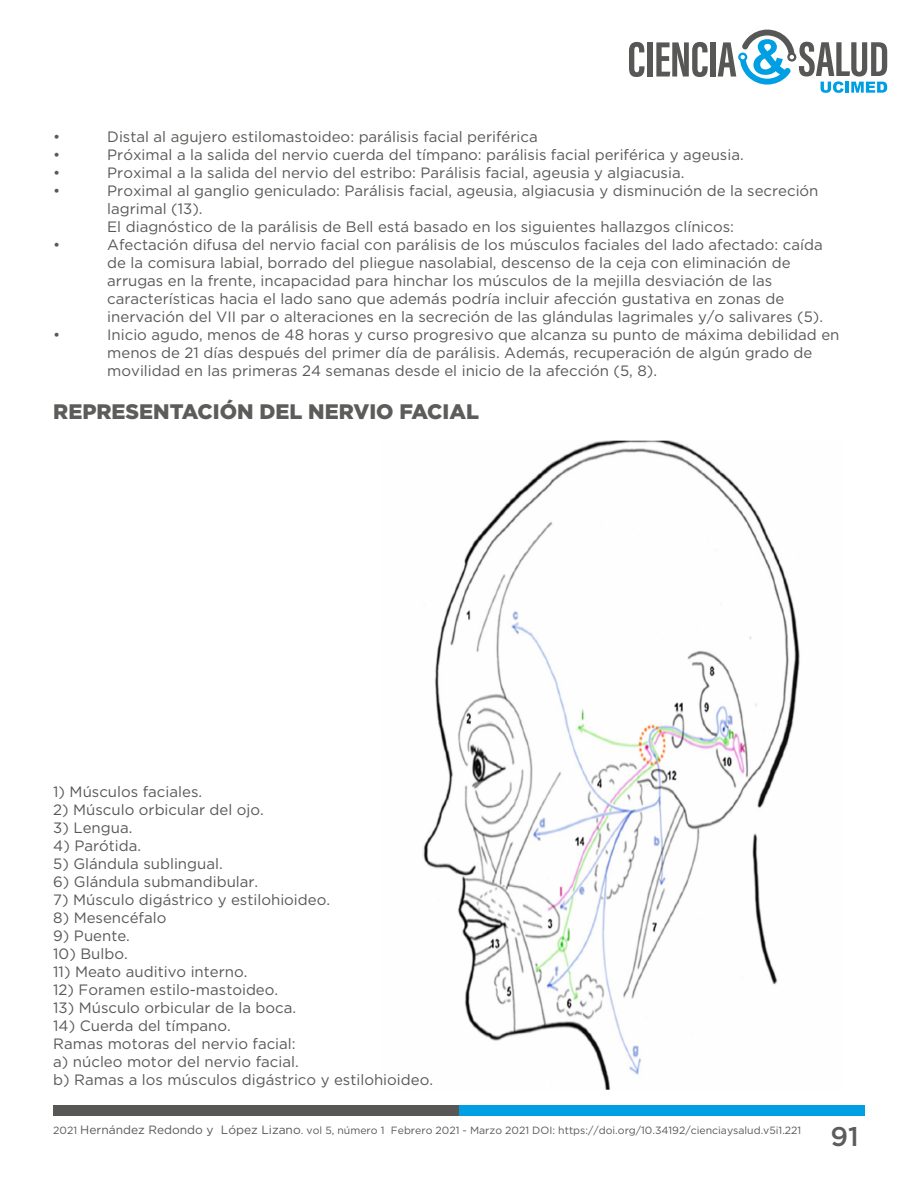
<style>
.page{position:relative;width:918px;height:1188px;background:#fff}
.page>*{position:absolute;margin:0;border:0;box-sizing:border-box;transform-origin:0 0}
.t1{font:500 27px "Gotham";color:#5c5c5b}
.t2{font:900 21px "Gotham";color:#5c5c5b}
.t3{font:15px/18px "Gotham";color:#585856}
.t4{font:10.5px "Gotham";color:#585856}
.s1{font-size:12px}
</style>
<div class="page">
<svg style="left:629px;top:42px;width:15px;height:35px"></svg>
<div style="left:647px;top:42px;width:5px;height:35px;background:#575756"></div>
<svg style="left:656px;top:42px;width:52px;height:35px"></svg>
<div style="left:710px;top:42px;width:5px;height:35px;background:#575756"></div>
<svg style="left:718px;top:30px;width:169px;height:63px"></svg>
<div style="left:53px;top:1105px;width:406px;height:11px;background:#575756"></div>
<div style="left:459px;top:1105px;width:406px;height:11px;background:#009fe3"></div>
<img style="left:422px;top:440px;width:378px;height:650px">
<p class="t3" style="left:53px;top:127px;width:9px">•</p>
<p class="t3" style="left:107px;top:127px;width:432px">Distal al agujero estilomastoideo: parálisis facial periférica</p>
<p class="t3" style="left:53px;top:145px;width:9px">•</p>
<p class="t3" style="left:107px;top:145px;width:638px">Próximal a la salida del nervio cuerda del tímpano: parálisis facial periférica y ageusia.</p>
<p class="t3" style="left:53px;top:163px;width:9px">•</p>
<p class="t3" style="left:107px;top:163px;width:579px">Proximal a la salida del nervio del estribo: Parálisis facial, ageusia y algiacusia.</p>
<p class="t3" style="left:53px;top:181px;width:9px">•</p>
<p class="t3" style="left:107px;top:181px;width:713px">Proximal al ganglio geniculado: Parálisis facial, ageusia, algiacusia y disminución de la secreción lagrimal (13).<br>El diagnóstico de la parálisis de Bell está basado en los siguientes hallazgos clínicos:</p>
<p class="t3" style="left:53px;top:235px;width:9px">•</p>
<p class="t3" style="left:107px;top:235px;width:717px">Afectación difusa del nervio facial con parálisis de los músculos faciales del lado afectado: caída de la comisura labial, borrado del pliegue nasolabial, descenso de la ceja con eliminación de arrugas en la frente, incapacidad para hinchar los músculos de la mejilla desviación de las características hacia el lado sano que además podría incluir afección gustativa en zonas de inervación del VII par o alteraciones en la secreción de las glándulas lagrimales y/o salivares (5).</p>
<p class="t3" style="left:53px;top:325px;width:9px">•</p>
<p class="t3" style="left:107px;top:325px;width:734px">Inicio agudo, menos de 48 horas y curso progresivo que alcanza su punto de máxima debilidad en menos de 21 días después del primer día de parálisis. Además, recuperación de algún grado de movilidad en las primeras 24 semanas desde el inicio de la afección (5, 8).</p>
<h2 class="t2" style="left:53px;top:399px;width:427px">REPRESENTACIÓN DEL NERVIO FACIAL</h2>
<p class="t3" style="left:53px;top:782px;width:150px">1) Músculos faciales.</p>
<p class="t3" style="left:53px;top:800px;width:212px">2) Músculo orbicular del ojo.</p>
<p class="t3" style="left:53px;top:818px;width:81px">3) Lengua.</p>
<p class="t3" style="left:53px;top:836px;width:89px">4) Parótida.</p>
<p class="t3" style="left:53px;top:854px;width:171px">5) Glándula sublingual.</p>
<p class="t3" style="left:53px;top:872px;width:207px">6) Glándula submandibular.</p>
<p class="t3" style="left:53px;top:890px;width:278px">7) Músculo digástrico y estilohioideo.</p>
<p class="t3" style="left:53px;top:908px;width:115px">8) Mesencéfalo</p>
<p class="t3" style="left:53px;top:926px;width:78px">9) Puente.</p>
<p class="t3" style="left:53px;top:944px;width:76px">10) Bulbo.</p>
<p class="t3" style="left:53px;top:962px;width:196px">11) Meato auditivo interno.</p>
<p class="t3" style="left:53px;top:980px;width:226px">12) Foramen estilo-mastoideo.</p>
<p class="t3" style="left:53px;top:998px;width:244px">13) Músculo orbicular de la boca.</p>
<p class="t3" style="left:53px;top:1016px;width:381px">14) Cuerda del tímpano.<br>Ramas motoras del nervio facial:<br>a) núcleo motor del nervio facial.<br>b) Ramas a los músculos digástrico y estilohioideo.</p>
<p class="t4" style="left:53px;top:1124px;width:750px">2021 <span class="s1">Hernández Redondo y López Lizano</span>. vol 5, número 1 Febrero 2021 - Marzo 2021 DOI: https://doi.org/10.34192/cienciaysalud.v5i1.221</p>
<h1 class="t1" style="left:830px;top:1119px;width:30px">91</h1>
</div>
